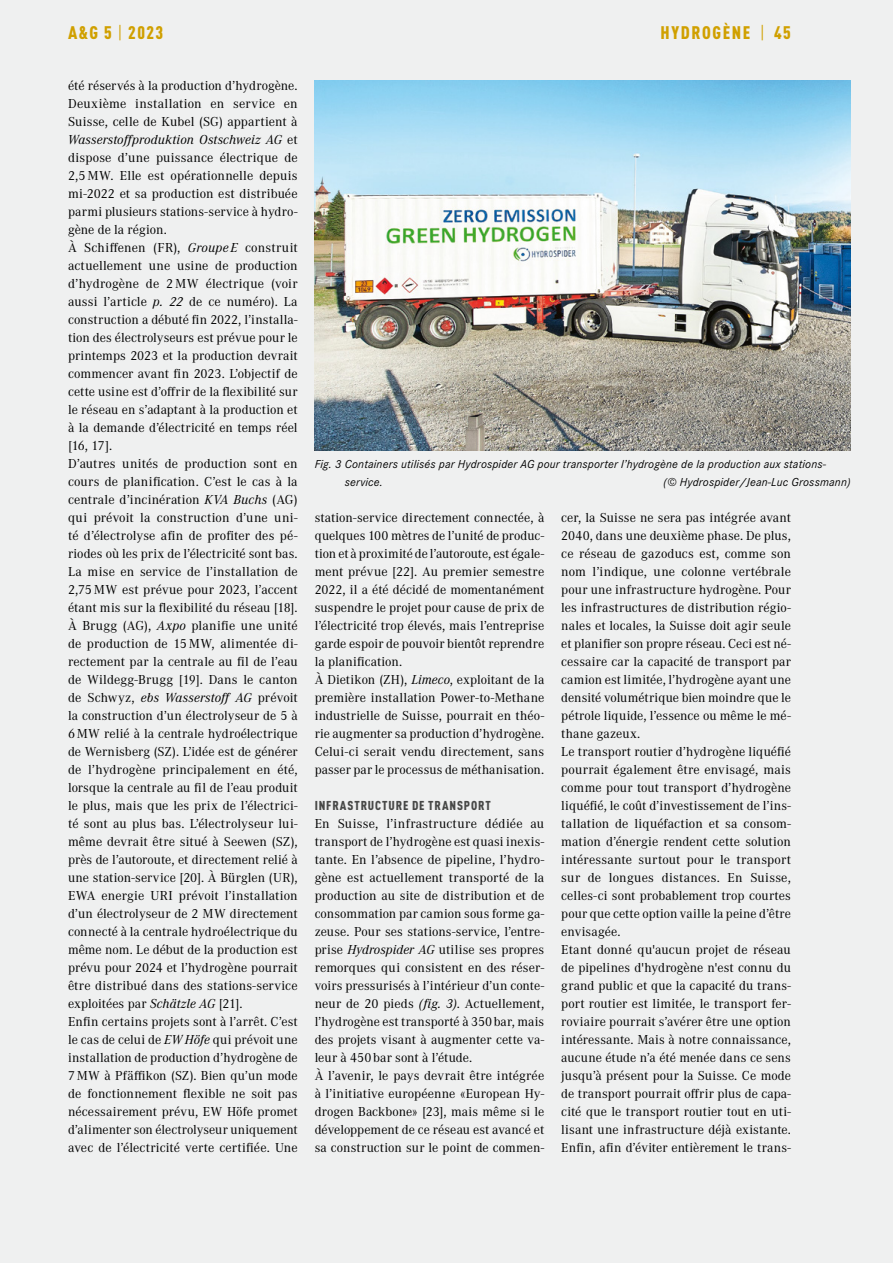
<style>
.page{position:relative;width:893px;height:1263px;background:#eff0f0}
.page>*{position:absolute;margin:0;border:0;box-sizing:border-box;transform-origin:0 0}
.t1{font:900 condensed 18px "DINOT";letter-spacing:.09em;color:#d0a000}
.t2{font:13.5px/18px "Corporate A";letter-spacing:.005em;color:#000}
.t3{font:900 condensed 12.75px "DINOT";letter-spacing:.07em;color:#474847}
.t4{font:italic 12px/18px "Corporate S";letter-spacing:.015em;color:#000}
.s1{font-weight:400}
.s2{font-style:italic}
</style>
<div class="page">
<img style="left:315px;top:81px;width:535px;height:369px">
<h1 class="t1" style="left:68px;top:22px;width:97px">A&amp;G 5 <span class="s1">|</span> 2023</h1>
<p class="t2" style="left:68px;top:76px;width:231px">été réservés à la production d’hydrogène.<br>Deuxième installation en service en Suisse, celle de Kubel (SG) appartient à <span class="s2">Wasserstoffproduktion Ostschweiz AG</span> et dispose d’une puissance électrique de 2,5 MW. Elle est opérationnelle depuis mi-2022 et sa production est distribuée parmi plusieurs stations-service à hydro&shy;gène de la région.<br>À Schiffenen (FR), <span class="s2">Groupe E</span> construit actuellement une usine de production d’hydrogène de 2 MW électrique (voir aussi l’article <span class="s2">p. 22</span> de ce numéro). La construction a débuté fin 2022, l’installa&shy;tion des électrolyseurs est prévue pour le printemps 2023 et la production devrait commencer avant fin 2023. L’objectif de cette usine est d’offrir de la flexibilité sur le réseau en s’adaptant à la production et à la demande d’électricité en temps réel [16, 17].<br>D’autres unités de production sont en cours de planification. C’est le cas à la centrale d’incinération <span class="s2">KVA Buchs</span> (AG) qui prévoit la construction d’une uni&shy;té d’électrolyse afin de profiter des pé&shy;riodes où les prix de l’électricité sont bas.<br>La mise en service de l’installation de 2,75 MW est prévue pour 2023, l’accent étant mis sur la flexibilité du réseau [18].<br>À Brugg (AG), <span class="s2">Axpo</span> planifie une unité de production de 15 MW, alimentée di&shy;rectement par la centrale au fil de l’eau de Wildegg-Brugg [19]. Dans le canton de Schwyz, <span class="s2">ebs Wasserstoff AG</span> prévoit la construction d’un électrolyseur de 5 à 6 MW relié à la centrale hydroélectrique de Wernisberg (SZ). L’idée est de générer de l’hydrogène principalement en été, lorsque la centrale au fil de l’eau produit le plus, mais que les prix de l’électrici&shy;té sont au plus bas. L’électrolyseur lui&shy;même devrait être situé à Seewen (SZ), près de l’autoroute, et directement relié à une station-service [20]. À Bürglen (UR), EWA energie URI prévoit l’installation d’un électrolyseur de 2 MW directement connecté à la centrale hydroélectrique du même nom. Le début de la production est prévu pour 2024 et l’hydrogène pourrait être distribué dans des stations-service exploitées par <span class="s2">Schätzle AG</span> [21].<br>Enfin certains projets sont à l’arrêt. C’est le cas de celui de <span class="s2">EW Höfe</span> qui prévoit une installation de production d’hydrogène de 7 MW à Pfäffikon (SZ). Bien qu’un mode de fonctionnement flexible ne soit pas nécessairement prévu, EW Höfe promet d’alimenter son électrolyseur uniquement avec de l’électricité verte certifiée. Une</p>
<h1 class="t1" style="left:661px;top:22px;width:132px">HYDROGÈNE <span class="s1">|</span> 45</h1>
<p class="t4" style="left:345px;top:454px;width:482px;text-indent:-30px">Fig. 3 Containers utilisés par Hydrospider AG pour transporter l’hydrogène de la production aux stations&shy;service.</p>
<p class="t4" style="left:663px;top:472px;width:188px">(© Hydrospider/Jean-Luc Grossmann)</p>
<p class="t2" style="left:315px;top:508px;width:231px">station-service directement connectée, à quelques 100 mètres de l’unité de produc&shy;tion et à proximité de l’autoroute, est égale&shy;ment prévue [22]. Au premier semestre 2022, il a été décidé de momentanément suspendre le projet pour cause de prix de l’électricité trop élevés, mais l’entreprise garde espoir de pouvoir bientôt reprendre la planification.<br>À Dietikon (ZH), <span class="s2">Limeco</span>, exploitant de la première installation Power-to-Methane industrielle de Suisse, pourrait en théo&shy;rie augmenter sa production d’hydrogène.<br>Celui-ci serait vendu directement, sans passer par le processus de méthanisation.</p>
<p class="t3" style="left:315px;top:798px;width:178px">INFRASTRUCTURE DE TRANSPORT</p>
<p class="t2" style="left:315px;top:814px;width:231px">En Suisse, l’infrastructure dédiée au transport de l’hydrogène est quasi inexis&shy;tante. En l’absence de pipeline, l’hydro&shy;gène est actuellement transporté de la production au site de distribution et de consommation par camion sous forme ga&shy;zeuse. Pour ses stations-service, l’entre&shy;prise <span class="s2">Hydrospider AG</span> utilise ses propres remorques qui consistent en des réser&shy;voirs pressurisés à l’intérieur d’un conte&shy;neur de 20 pieds <span class="s2">(fig. 3)</span>. Actuellement, l’hydrogène est transporté à 350 bar, mais des projets visant à augmenter cette va&shy;leur à 450 bar sont à l’étude.<br>À l’avenir, le pays devrait être intégrée à l’initiative européenne «European Hy&shy;drogen Backbone» [23], mais même si le développement de ce réseau est avancé et sa construction sur le point de commen-</p>
<p class="t2" style="left:561px;top:508px;width:231px">cer, la Suisse ne sera pas intégrée avant 2040, dans une deuxième phase. De plus, ce réseau de gazoducs est, comme son nom l’indique, une colonne vertébrale pour une infrastructure hydrogène. Pour les infrastructures de distribution régio&shy;nales et locales, la Suisse doit agir seule et planifier son propre réseau. Ceci est né&shy;cessaire car la capacité de transport par camion est limitée, l’hydrogène ayant une densité volumétrique bien moindre que le pétrole liquide, l’essence ou même le mé&shy;thane gazeux.<br>Le transport routier d’hydrogène liquéfié pourrait également être envisagé, mais comme pour tout transport d’hydrogène liquéfié, le coût d’investissement de l’ins&shy;tallation de liquéfaction et sa consom&shy;mation d’énergie rendent cette solution intéressante surtout pour le transport sur de longues distances. En Suisse, celles-ci sont probablement trop courtes pour que cette option vaille la peine d’être envisagée.<br>Etant donné qu'aucun projet de réseau de pipelines d'hydrogène n'est connu du grand public et que la capacité du trans&shy;port routier est limitée, le transport fer&shy;roviaire pourrait s’avérer être une option intéressante. Mais à notre connaissance, aucune étude n’a été menée dans ce sens jusqu’à présent pour la Suisse. Ce mode de transport pourrait offrir plus de capa&shy;cité que le transport routier tout en uti&shy;lisant une infrastructure déjà existante.<br>Enfin, afin d’éviter entièrement le trans-</p>
</div>
